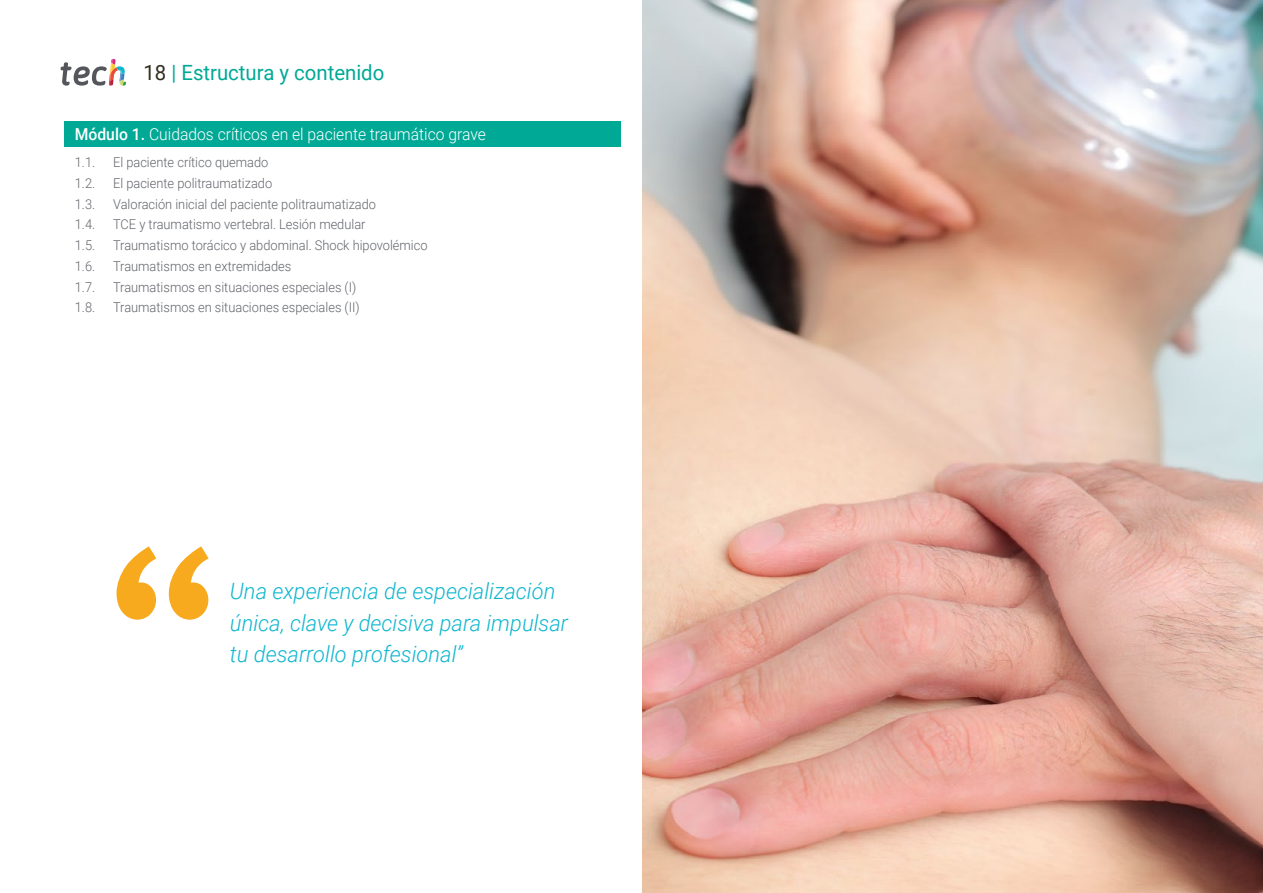
<style>
.page{position:relative;width:1263px;height:893px;background:#fff}
.page>*{position:absolute;margin:0;border:0;box-sizing:border-box;transform-origin:0 0}
.t1{font:italic 300 22.5px/31.5px "Roboto";color:#0fb6cf}
.t2{font:21px "Roboto";color:#00a996}
.t3{font:300 16.5px "Roboto";color:#fff;scale:.95 1}
.t4{font:300 13.5px "Roboto";color:#61646a;scale:.95 1}
.s1{color:#312e20}
.s2{font-weight:500}
</style>
<div class="page">
<div style="left:64px;top:121px;width:557px;height:25px;background:#00a996"></div>
<img style="left:642px;top:0;width:621px;height:893px">
<svg style="left:117px;top:546px;width:92px;height:74px"></svg>
<svg style="left:61px;top:59px;width:65px;height:27px"></svg>
<h2 class="t2" style="left:144px;top:57px;width:242px"><span class="s1">18</span> | Estructura y contenido</h2>
<p class="t3" style="left:75px;top:123px;width:434px"><span class="s2">Módulo 1.</span> Cuidados críticos en el paciente traumático grave</p>
<p class="t4" style="left:75px;top:153px;width:23px">1.1.</p>
<p class="t4" style="left:113px;top:153px;width:165px">El paciente crítico quemado</p>
<p class="t4" style="left:75px;top:174px;width:23px">1.2.</p>
<p class="t4" style="left:113px;top:174px;width:169px">El paciente politraumatizado</p>
<p class="t4" style="left:75px;top:194px;width:23px">1.3.</p>
<p class="t4" style="left:113px;top:194px;width:278px">Valoración inicial del paciente politraumatizado</p>
<p class="t4" style="left:75px;top:215px;width:23px">1.4.</p>
<p class="t4" style="left:113px;top:215px;width:267px">TCE y traumatismo vertebral. Lesión medular</p>
<p class="t4" style="left:75px;top:236px;width:23px">1.5.</p>
<p class="t4" style="left:113px;top:236px;width:333px">Traumatismo torácico y abdominal. Shock hipovolémico</p>
<p class="t4" style="left:75px;top:257px;width:23px">1.6.</p>
<p class="t4" style="left:113px;top:257px;width:189px">Traumatismos en extremidades</p>
<p class="t4" style="left:75px;top:277px;width:23px">1.7.</p>
<p class="t4" style="left:113px;top:277px;width:257px">Traumatismos en situaciones especiales (I)</p>
<p class="t4" style="left:75px;top:298px;width:23px">1.8.</p>
<p class="t4" style="left:113px;top:298px;width:261px">Traumatismos en situaciones especiales (II)</p>
<h1 class="t1" style="left:230px;top:575px;width:340px">Una experiencia de especialización única, clave y decisiva para impulsar tu desarrollo profesional”</h1>
</div>
